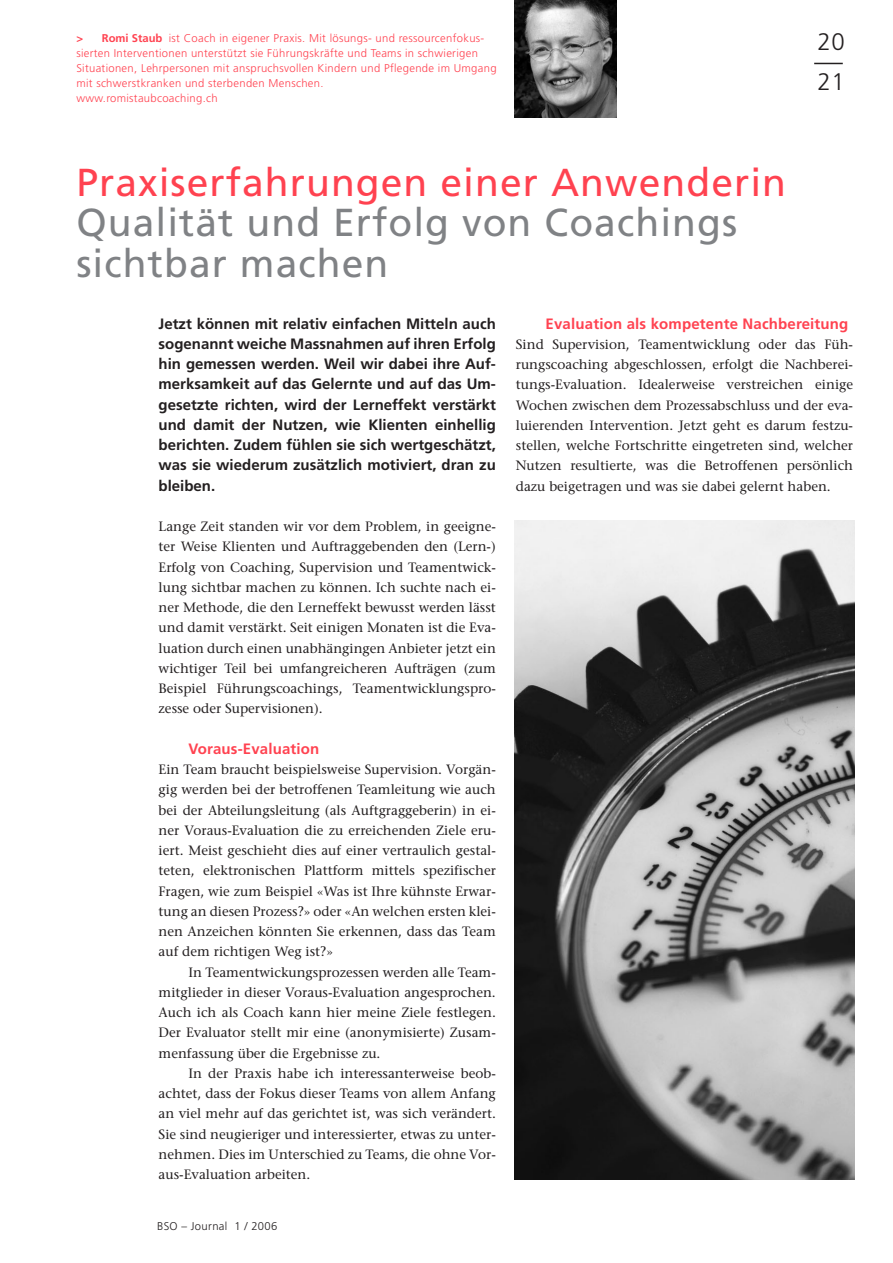
<style>
.page{position:relative;width:893px;height:1263px;background:#fff}
.page>*{position:absolute;margin:0;border:0;box-sizing:border-box;transform-origin:0 0}
.t1{font:39px/40.5px "Frutiger";letter-spacing:.03em;color:#808285}
.t2{font:39px "Frutiger";letter-spacing:.03em;color:#ff4250}
.t3{font:300 24px/40.5px "Frutiger";color:#231f20}
.t4{font:700 15px/20.2px "Frutiger";color:#231f20;text-align:justify}
.t5{font:700 15px "Frutiger";letter-spacing:.01em;color:#ff4250}
.t6{font:13.5px/20.2px "Stone Serif";color:#231f20;text-align:justify}
.t7{font:300 11.25px/15px "Frutiger";letter-spacing:.03em;color:#ff4250}
.t8{font:300 11.25px "Frutiger";letter-spacing:.03em;color:#231f20}
.s1{font-weight:700}
</style>
<div class="page">
<svg style="left:814px;top:63px;width:29px;height:1px"></svg>
<img style="left:514px;top:0;width:102px;height:117px">
<img style="left:514px;top:520px;width:340px;height:659px">
<p class="t7" style="left:76px;top:32px;width:422px"><span class="s1">&gt; Romi Staub</span> ist Coach in eigener Praxis. Mit lösungs- und ressourcenfokus&shy;sierten Interventionen unterstützt sie Führungskräfte und Teams in schwierigen Situationen, Lehrpersonen mit anspruchsvollen Kindern und Pflegende im Umgang mit schwerstkranken und sterbenden Menschen.<br>www.romistaubcoaching.ch</p>
<h1 class="t2" style="left:76px;top:167px;width:711px">Praxiserfahrungen einer Anwenderin</h1>
<h1 class="t1" style="left:76px;top:206px;width:662px">Qualität und Erfolg von Coachings sichtbar machen</h1>
<h2 class="t3" style="left:817px;top:23px;width:29px">20<br>21</h2>
<p class="t4" style="left:159px;top:314px;width:339px">Jetzt können mit relativ einfachen Mitteln auch sogenannt weiche Massnahmen auf ihren Erfolg hin gemessen werden. Weil wir dabei ihre Auf&shy;merksamkeit auf das Gelernte und auf das Um&shy;gesetzte richten, wird der Lerneffekt verstärkt und damit der Nutzen, wie Klienten einhellig berichten. Zudem fühlen sie sich wertgeschätzt, was sie wiederum zusätzlich motiviert, dran zu bleiben.</p>
<p class="t6" style="left:159px;top:518px;width:339px">Lange Zeit standen wir vor dem Problem, in geeigne&shy;ter Weise Klienten und Auftraggebenden den (Lern-)<br>Erfolg von Coaching, Supervision und Teamentwick&shy;lung sichtbar machen zu können. Ich suchte nach ei&shy;ner Methode, die den Lerneffekt bewusst werden lässt und damit verstärkt. Seit einigen Monaten ist die Eva&shy;luation durch einen unabhängingen Anbieter jetzt ein wichtiger Teil bei umfangreicheren Aufträgen (zum Beispiel Führungscoachings, Teamentwicklungspro&shy;zesse oder Supervisionen).</p>
<p class="t5" style="left:188px;top:743px;width:133px">Voraus-Evaluation</p>
<p class="t6" style="left:159px;top:761px;width:339px">Ein Team braucht beispielsweise Supervision. Vorgän&shy;gig werden bei der betroffenen Teamleitung wie auch bei der Abteilungsleitung (als Auftgraggeberin) in ei&shy;ner Voraus-Evaluation die zu erreichenden Ziele eru&shy;iert. Meist geschieht dies auf einer vertraulich gestal&shy;teten, elektronischen Plattform mittels spezifischer Fragen, wie zum Beispiel «Was ist Ihre kühnste Erwar&shy;tung an diesen Prozess?» oder «An welchen ersten klei&shy;nen Anzeichen könnten Sie erkennen, dass das Team auf dem richtigen Weg ist?»</p>
<p class="t6" style="left:159px;top:963px;width:339px;text-indent:30px">In Teamentwickungsprozessen werden alle Team&shy;mitglieder in dieser Voraus-Evaluation angesprochen.<br>Auch ich als Coach kann hier meine Ziele festlegen.<br>Der Evaluator stellt mir eine (anonymisierte) Zusam&shy;menfassung über die Ergebnisse zu.</p>
<p class="t6" style="left:159px;top:1065px;width:339px;text-indent:30px">In der Praxis habe ich interessanterweise beob&shy;achtet, dass der Fokus dieser Teams von allem Anfang an viel mehr auf das gerichtet ist, was sich verändert.<br>Sie sind neugieriger und interessierter, etwas zu unter&shy;nehmen. Dies im Unterschied zu Teams, die ohne Vor&shy;aus-Evaluation arbeiten.</p>
<p class="t8" style="left:157px;top:1221px;width:122px">BSO – Journal 1 / 2006</p>
<p class="t5" style="left:546px;top:317px;width:304px">Evaluation als kompetente Nachbereitung</p>
<p class="t6" style="left:516px;top:336px;width:339px">Sind Supervision, Teamentwicklung oder das Füh&shy;rungscoaching abgeschlossen, erfolgt die Nachberei&shy;tungs-Evaluation. Idealerweise verstreichen einige Wochen zwischen dem Prozessabschluss und der eva&shy;luierenden Intervention. Jetzt geht es darum festzu&shy;stellen, welche Fortschritte eingetreten sind, welcher Nutzen resultierte, was die Betroffenen persönlich dazu beigetragen und was sie dabei gelernt haben.</p>
</div>
